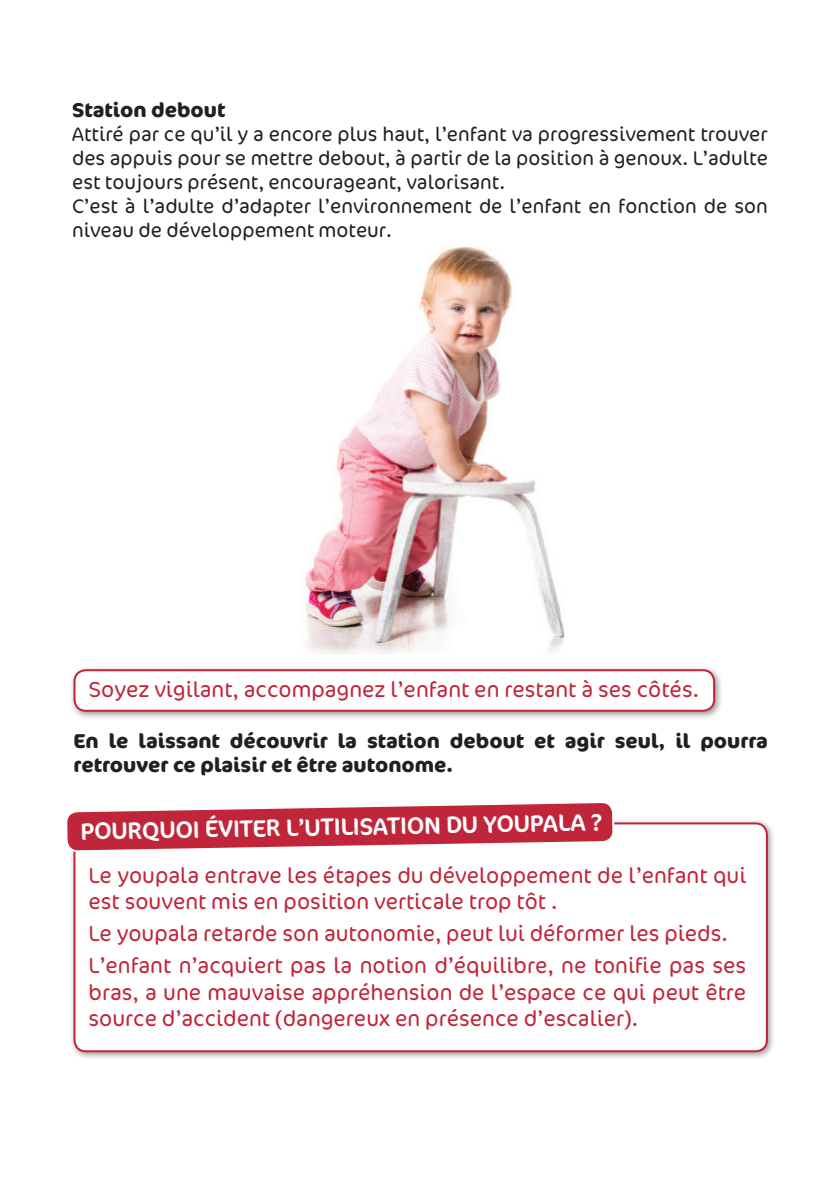
<style>
.page{position:relative;width:840px;height:1191px;background:#fff}
.page>*{position:absolute;margin:0;border:0;box-sizing:border-box;transform-origin:0 0}
.t1{font:24px "Cocon";color:#fff}
.t2{font:300 22px/26.4px "Cocon";color:#c12539}
.t3{font:300 20px/24px "Cocon";color:#231f20}
.t4{font:700 20px/24px "Cocon";color:#231f20}
</style>
<div class="page">
<img style="left:303px;top:246px;width:251px;height:337px">
<div style="left:69px;top:818px;width:706px;height:242px;background:#231f20;opacity:.45"></div>
<div style="left:74px;top:823px;width:692px;height:228px;background:#fff;border-radius:11px"></div>
<div style="left:73px;top:822px;width:694px;height:230px;border:2px solid #c12539;border-radius:11px"></div>
<div style="left:69px;top:665px;width:653px;height:54px;background:#231f20;opacity:.45"></div>
<div style="left:74px;top:670px;width:639px;height:40px;background:#fff;border-radius:11px"></div>
<div style="left:73px;top:669px;width:641px;height:42px;border:2px solid #c12539;border-radius:11px"></div>
<svg style="left:67px;top:583px;width:546px;height:268px"></svg>
<p class="t4" style="left:72px;top:99px;width:155px">Station debout</p>
<p class="t3" style="left:72px;top:123px;width:697px">Attiré par ce qu’il y a encore plus haut, l’enfant va progressivement trouver des appuis pour se mettre debout, à partir de la position à genoux. L’adulte est toujours présent, encourageant, valorisant.<br>C’est à l’adulte d’adapter l’environnement de l’enfant en fonction de son niveau de développement moteur.</p>
<p class="t2" style="left:88px;top:677px;width:611px">Soyez vigilant, accompagnez l’enfant en restant à ses côtés.</p>
<p class="t4" style="left:73px;top:729px;width:695px">En le laissant découvrir la station debout et agir seul, il pourra retrouver ce plaisir et être autonome.</p>
<p class="t1" style="left:80px;top:817px;width:523px;rotate:-1deg">POURQUOI ÉVITER L’UTILISATION DU YOUPALA ?</p>
<p class="t2" style="left:88px;top:862px;width:659px">Le youpala entrave les étapes du développement de l’enfant qui est souvent mis en position verticale trop tôt .</p>
<p class="t2" style="left:88px;top:918px;width:659px;line-height:32px">Le youpala retarde son autonomie, peut lui déformer les pieds.<br>L’enfant n’acquiert pas la notion d’équilibre, ne tonifie pas ses</p>
<p class="t2" style="left:88px;top:979px;width:659px">bras, a une mauvaise appréhension de l’espace ce qui peut être source d’accident (dangereux en présence d’escalier).</p>
</div>
